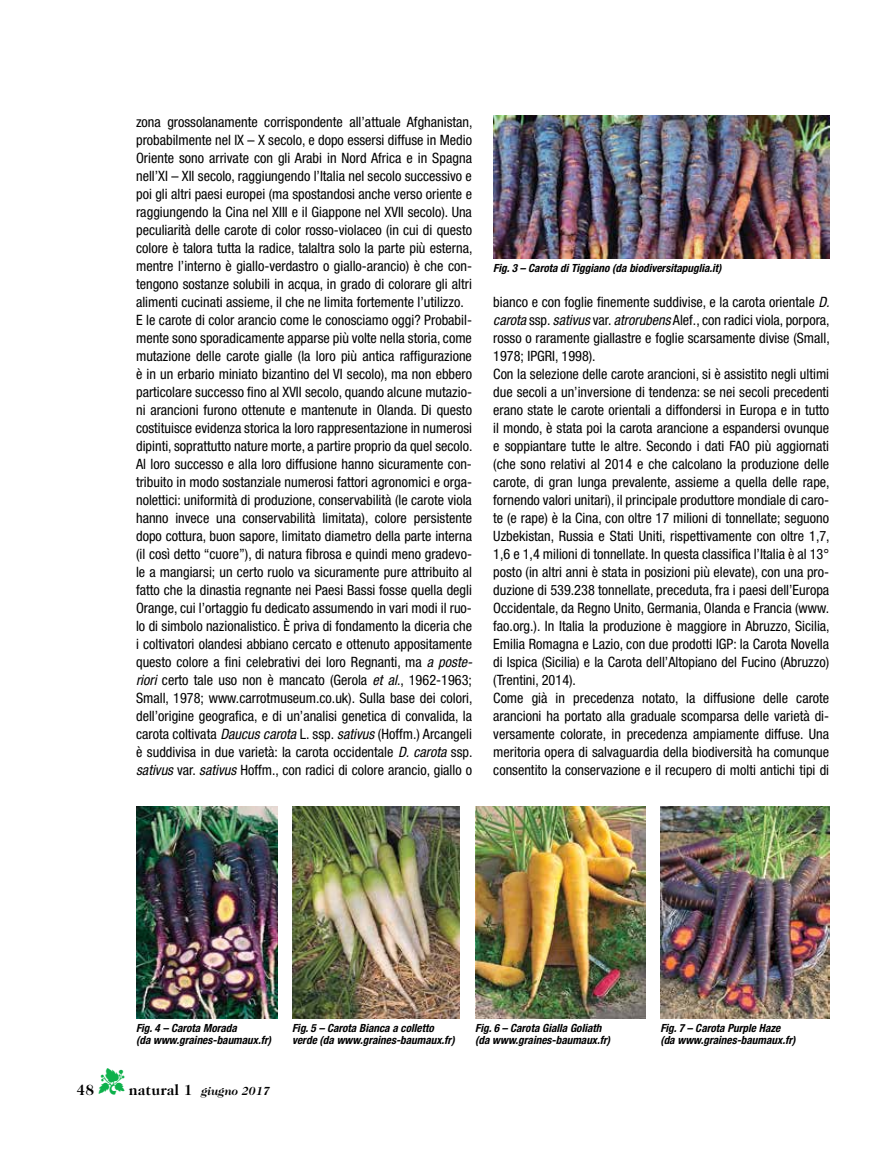
<style>
.page{position:relative;width:893px;height:1149px;background:#fff}
.page>*{position:absolute;margin:0;border:0;box-sizing:border-box;transform-origin:0 0}
.t1{font:700 15px "Caslon 224 IT Cby BT";color:#000}
.t2{font:condensed 14.25px/18px "Helvetica Neue";color:#000}
.t3{font:italic 700 12px "Caslon 224 IT Cby BT";color:#000}
.t4{font:italic 700 condensed 11.25px/12px "Helvetica Neue";color:#000}
.s1{font-style:italic}
.s2{color:#0db14b}
.s3{font-style:normal;font-size:15px}
</style>
<div class="page">
<img style="left:493px;top:116px;width:336px;height:142px">
<img style="left:136px;top:806px;width:141px;height:211px">
<img style="left:292px;top:806px;width:168px;height:211px">
<img style="left:475px;top:806px;width:170px;height:211px">
<img style="left:660px;top:806px;width:169px;height:211px">
<p class="t2" style="left:136px;top:113px;width:338px">zona grossolanamente corrispondente all’attuale Afghanistan, probabilmente nel IX – X secolo, e dopo essersi diffuse in Medio Oriente sono arrivate con gli Arabi in Nord Africa e in Spagna nell’XI – XII secolo, raggiungendo l’Italia nel secolo successivo e poi gli altri paesi europei (ma spostandosi anche verso oriente e raggiungendo la Cina nel XIII e il Giappone nel XVII secolo). Una peculiarità delle carote di color rosso-violaceo (in cui di questo colore è talora tutta la radice, talaltra solo la parte più esterna, mentre l’interno è giallo-verdastro o giallo-arancio) è che con&shy;tengono sostanze solubili in acqua, in grado di colorare gli altri alimenti cucinati assieme, il che ne limita fortemente l’utilizzo.<br>E le carote di color arancio come le conosciamo oggi? Probabil&shy;mente sono sporadicamente apparse più volte nella storia, come mutazione delle carote gialle (la loro più antica raffigurazione è in un erbario miniato bizantino del VI secolo), ma non ebbero particolare successo fino al XVII secolo, quando alcune mutazio&shy;ni arancioni furono ottenute e mantenute in Olanda. Di questo costituisce evidenza storica la loro rappresentazione in numerosi dipinti, soprattutto nature morte, a partire proprio da quel secolo.<br>Al loro successo e alla loro diffusione hanno sicuramente con&shy;tribuito in modo sostanziale numerosi fattori agronomici e orga&shy;nolettici: uniformità di produzione, conservabilità (le carote viola hanno invece una conservabilità limitata), colore persistente dopo cottura, buon sapore, limitato diametro della parte interna (il così detto “cuore”), di natura fibrosa e quindi meno gradevo&shy;le a mangiarsi; un certo ruolo va sicuramente pure attribuito al fatto che la dinastia regnante nei Paesi Bassi fosse quella degli Orange, cui l’ortaggio fu dedicato assumendo in vari modi il ruo&shy;lo di simbolo nazionalistico. È priva di fondamento la diceria che i coltivatori olandesi abbiano cercato e ottenuto appositamente questo colore a fini celebrativi dei loro Regnanti, ma <span class="s1">a poste&shy;riori</span> certo tale uso non è mancato (Gerola <span class="s1">et al</span>., 1962-1963; Small, 1978; www.carrotmuseum.co.uk). Sulla base dei colori, dell’origine geografica, e di un’analisi genetica di convalida, la carota coltivata <span class="s1">Daucus carota</span> L. ssp. <span class="s1">sativus</span> (Hoffm.) Arcangeli è suddivisa in due varietà: la carota occidentale <span class="s1">D. carota</span> ssp. <span class="s1">sativus</span> var. <span class="s1">sativus</span> Hoffm., con radici di colore arancio, giallo o</p>
<p class="t4" style="left:493px;top:262px;width:230px">Fig. 3 – Carota di Tiggiano (da biodiversitapuglia.it)</p>
<p class="t2" style="left:493px;top:292px;width:338px">bianco e con foglie finemente suddivise, e la carota orientale <span class="s1">D. carota</span> ssp. <span class="s1">sativus</span> var. <span class="s1">atrorubens</span> Alef., con radici viola, porpora, rosso o raramente giallastre e foglie scarsamente divise (Small, 1978; IPGRI, 1998).<br>Con la selezione delle carote arancioni, si è assistito negli ultimi due secoli a un’inversione di tendenza: se nei secoli precedenti erano state le carote orientali a diffondersi in Europa e in tutto il mondo, è stata poi la carota arancione a espandersi ovunque e soppiantare tutte le altre. Secondo i dati FAO più aggiornati (che sono relativi al 2014 e che calcolano la produzione delle carote, di gran lunga prevalente, assieme a quella delle rape, fornendo valori unitari), il principale produttore mondiale di caro&shy;te (e rape) è la Cina, con oltre 17 milioni di tonnellate; seguono Uzbekistan, Russia e Stati Uniti, rispettivamente con oltre 1,7, 1,6 e 1,4 milioni di tonnellate. In questa classifica l’Italia è al 13° posto (in altri anni è stata in posizioni più elevate), con una pro&shy;duzione di 539.238 tonnellate, preceduta, fra i paesi dell’Europa Occidentale, da Regno Unito, Germania, Olanda e Francia (www. fao.org.). In Italia la produzione è maggiore in Abruzzo, Sicilia, Emilia Romagna e Lazio, con due prodotti IGP: la Carota Novella di Ispica (Sicilia) e la Carota dell’Altopiano del Fucino (Abruzzo) (Trentini, 2014).<br>Come già in precedenza notato, la diffusione delle carote arancioni ha portato alla graduale scomparsa delle varietà di&shy;versamente colorate, in precedenza ampiamente diffuse. Una meritoria opera di salvaguardia della biodiversità ha comunque consentito la conservazione e il recupero di molti antichi tipi di</p>
<p class="t4" style="left:136px;top:1021px;width:137px">Fig. 4 – Carota Morada<br>(da www.graines-baumaux.fr)</p>
<p class="t4" style="left:292px;top:1021px;width:164px">Fig. 5 – Carota Bianca a colletto verde (da www.graines-baumaux.fr)</p>
<p class="t4" style="left:475px;top:1021px;width:137px">Fig. 6 – Carota Gialla Goliath (da www.graines-baumaux.fr)</p>
<p class="t4" style="left:660px;top:1021px;width:137px">Fig. 7 – Carota Purple Haze (da www.graines-baumaux.fr)</p>
<p class="t3" style="left:99px;top:1082px;width:173px"><span class="s2">▼</span> <span class="s3">natural 1</span> giugno 2017</p>
<p class="t1" style="left:77px;top:1079px;width:19px">48</p>
</div>
